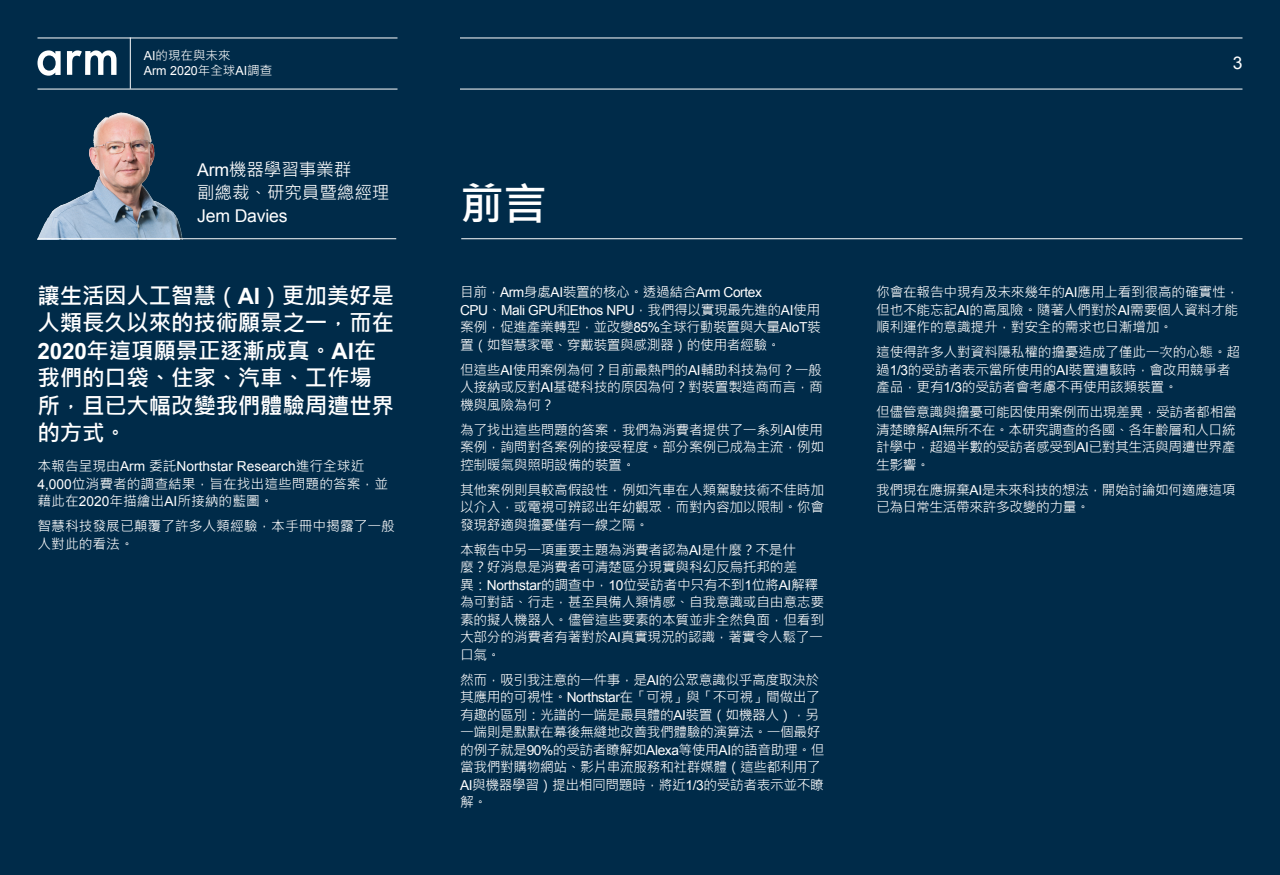
<style>
.page{position:relative;width:1280px;height:875px;background:#002b49}
.page>*{position:absolute;margin:0;border:0;box-sizing:border-box;transform-origin:0 0}
.t1{font:700 43.75px "Microsoft Jheng Hei";color:#fff}
.t2{font:700 22.5px/27.5px "Microsoft Jheng Hei";letter-spacing:-.01em;color:#fff}
.t3{font:17.62px "Microsoft Jheng Hei";letter-spacing:-.01em;color:#fff}
.t4{font:17.62px "Arial";letter-spacing:-.01em;color:#fff}
.t5{font:17.5px "Arial";color:#fff}
.t6{font:13.75px/17.5px "Microsoft Jheng Hei";letter-spacing:-.02em;color:#fff}
.t7{font:13.75px/17.5px "Microsoft Jheng Hei";color:#fff}
.t8{font:12.5px "Arial";color:#fff}
.t9{font:12.5px "Microsoft Jheng Hei";color:#fff}
.s1{font-family:"Arial"}
.s2{font-family:"Microsoft Jheng Hei"}
</style>
<div class="page">
<img style="left:37px;top:112px;width:146px;height:127px">
<svg style="left:38px;top:50px;width:23px;height:26px"></svg>
<svg style="left:67px;top:50px;width:50px;height:25px"></svg>
<hr style="left:38px;top:38px;width:360px;height:1px;background:#fff">
<hr style="left:38px;top:89px;width:360px;height:1px;background:#fff">
<hr style="left:38px;top:238px;width:358px;height:1px;background:#fff">
<hr style="left:461px;top:238px;width:781px;height:1px;background:#fff">
<hr style="left:460px;top:38px;width:782px;height:1px;background:#fff">
<hr style="left:460px;top:89px;width:782px;height:1px;background:#fff">
<hr style="left:130px;top:38px;width:1px;height:51px;background:#fff">
<p class="t9" style="left:144px;top:47px;width:88px"><span class="s1">AI</span>的現在與未來</p>
<p class="t8" style="left:144px;top:62px;width:130px">Arm 2020<span class="s2">年全球</span>AI<span class="s2">調查</span></p>
<p class="t3" style="left:197px;top:159px;width:156px"><span class="s1">Arm</span>機器學習事業群</p>
<p class="t3" style="left:197px;top:182px;width:194px">副總裁、研究員暨總經理</p>
<p class="t4" style="left:197px;top:204px;width:92px">Jem Davies</p>
<p class="t2" style="left:38px;top:282px;width:358px">讓生活因人工智慧（<span class="s1">AI</span>）更加美好是人類長久以來的技術願景之一，而在<br><span class="s1">2020</span>年這項願景正逐漸成真。<span class="s1">AI</span>在我們的口袋、住家、汽車、工作場所，且已大幅改變我們體驗周遭世界的方式。</p>
<p class="t7" style="left:38px;top:457px;width:352px">本報告呈現由<span class="s1">Arm</span> 委託<span class="s1">Northstar Research</span>進行全球近<br><span class="s1">4,000</span>位消費者的調查結果，旨在找出這些問題的答案，並藉此在<span class="s1">2020</span>年描繪出<span class="s1">AI</span>所接納的藍圖。</p>
<p class="t7" style="left:38px;top:517px;width:359px">智慧科技發展已顛覆了許多人類經驗，本手冊中揭露了一般人對此的看法。</p>
<p class="t1" style="left:460px;top:176px;width:89px">前言</p>
<p class="t6" style="left:460px;top:284px;width:362px">目前，<span class="s1">Arm</span>身處<span class="s1">AI</span>裝置的核心。透過結合<span class="s1">Arm Cortex<br>CPU</span>、<span class="s1">Mali GPU</span>和<span class="s1">Ethos NPU</span>，我們得以實現最先進的<span class="s1">AI</span>使用案例，促進產業轉型，並改變<span class="s1">85%</span>全球行動裝置與大量<span class="s1">AIoT</span>裝置（如智慧家電、穿戴裝置與感測器）的使用者經驗。</p>
<p class="t6" style="left:460px;top:361px;width:365px;text-align:justify">但這些<span class="s1">AI</span>使用案例為何？目前最熱門的<span class="s1">AI</span>輔助科技為何？一般人接納或反對<span class="s1">AI</span>基礎科技的原因為何？對裝置製造商而言，商機與風險為何？</p>
<p class="t6" style="left:460px;top:421px;width:366px;text-align:justify">為了找出這些問題的答案，我們為消費者提供了一系列<span class="s1">AI</span>使用案例，詢問對各案例的接受程度。部分案例已成為主流，例如控制暖氣與照明設備的裝置。</p>
<p class="t6" style="left:460px;top:481px;width:366px;text-align:justify">其他案例則具較高假設性，例如汽車在人類駕駛技術不佳時加以介入，或電視可辨認出年幼觀眾，而對內容加以限制。你會發現舒適與擔憂僅有一線之隔。</p>
<p class="t6" style="left:460px;top:541px;width:366px">本報告中另一項重要主題為消費者認為<span class="s1">AI</span>是什麼？不是什<br>麼？好消息是消費者可清楚區分現實與科幻反烏托邦的差<br>異：<span class="s1">Northstar</span>的調查中，<span class="s1">10</span>位受訪者中只有不到<span class="s1">1</span>位將<span class="s1">AI</span>解釋為可對話、行走，甚至具備人類情感、自我意識或自由意志要素的擬人機器人。儘管這些要素的本質並非全然負面，但看到大部分的消費者有著對於<span class="s1">AI</span>真實現況的認識，著實令人鬆了一口氣。</p>
<p class="t6" style="left:460px;top:671px;width:366px">然而，吸引我注意的一件事，是<span class="s1">AI</span>的公眾意識似乎高度取決於其應用的可視性。<span class="s1">Northstar</span>在「可視」與「不可視」間做出了有趣的區別：光譜的一端是最具體的<span class="s1">AI</span>裝置（如機器人），另一端則是默默在幕後無縫地改善我們體驗的演算法。一個最好的例子就是<span class="s1">90%</span>的受訪者瞭解如<span class="s1">Alexa</span>等使用<span class="s1">AI</span>的語音助理。但當我們對購物網站、影片串流服務和社群媒體（這些都利用了<br><span class="s1">AI</span>與機器學習）提出相同問題時，將近<span class="s1">1/3</span>的受訪者表示並不瞭解。</p>
<p class="t5" style="left:1233px;top:51px;width:11px">3</p>
<p class="t6" style="left:876px;top:284px;width:365px;text-align:justify">你會在報告中現有及未來幾年的<span class="s1">AI</span>應用上看到很高的確實性，但也不能忘記<span class="s1">AI</span>的高風險。隨著人們對於<span class="s1">AI</span>需要個人資料才能順利運作的意識提升，對安全的需求也日漸增加。</p>
<p class="t6" style="left:876px;top:344px;width:366px">這使得許多人對資料隱私權的擔憂造成了僅此一次的心態。超過<span class="s1">1/3</span>的受訪者表示當所使用的<span class="s1">AI</span>裝置遭駭時，會改用競爭者產品，更有<span class="s1">1/3</span>的受訪者會考慮不再使用該類裝置。</p>
<p class="t6" style="left:876px;top:404px;width:362px;text-align:justify">但儘管意識與擔憂可能因使用案例而出現差異，受訪者都相當清楚瞭解<span class="s1">AI</span>無所不在。本研究調查的各國、各年齡層和人口統計學中，超過半數的受訪者感受到<span class="s1">AI</span>已對其生活與周遭世界產生影響。</p>
<p class="t6" style="left:876px;top:481px;width:361px">我們現在應摒棄<span class="s1">AI</span>是未來科技的想法，開始討論如何適應這項已為日常生活帶來許多改變的力量。</p>
</div>
